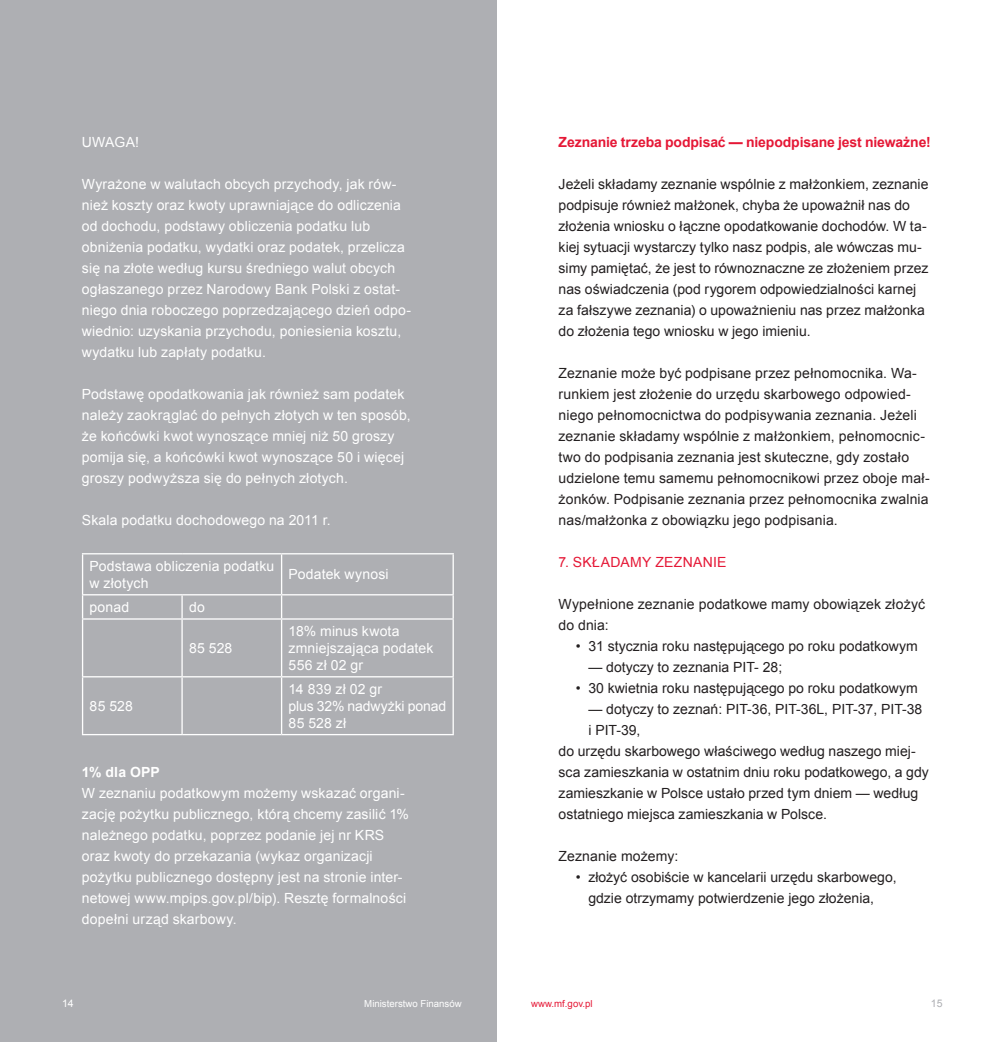
<style>
.page{position:relative;width:993px;height:1042px;background:#fff}
.page>*{position:absolute;margin:0;border:0;box-sizing:border-box;transform-origin:0 0}
.t1{font:14px/21px "Arial";letter-spacing:.005em;color:#231f20}
.t2{font:14px/21px "Arial";letter-spacing:.01em;color:#fff}
.t3{font:700 14px "Arial";letter-spacing:-.01em;color:#e51836}
.t4{font:14px/16.8px "Arial";letter-spacing:-.01em;color:#fff}
.t5{font:14px "Arial";letter-spacing:.025em;color:#e51836}
.t6{font:700 14px "Arial";letter-spacing:.015em;color:#fff}
.t7{font:10.5px "Arial";color:#fff}
.t8{font:10.5px "Arial";color:#aeafb3}
.t9{font:9.62px "Arial";color:#fff}
.t10{font:9.62px "Arial";color:#e51836}
</style>
<div class="page">
<div style="left:0;top:0;width:496px;height:1042px;background:#aeafb3"></div>
<hr style="left:82px;top:553px;width:100px;height:1px;background:#fff">
<hr style="left:82px;top:554px;width:1px;height:40px;background:#fff">
<hr style="left:182px;top:553px;width:99px;height:1px;background:#fff">
<hr style="left:281px;top:553px;width:172px;height:1px;background:#fff">
<hr style="left:281px;top:554px;width:1px;height:40px;background:#fff">
<hr style="left:452px;top:554px;width:1px;height:40px;background:#fff">
<hr style="left:82px;top:594px;width:100px;height:1px;background:#fff">
<svg style="left:82px;top:595px;width:1px;height:23px"></svg>
<hr style="left:182px;top:594px;width:99px;height:1px;background:#fff">
<hr style="left:181px;top:595px;width:2px;height:23px;background:#fff">
<hr style="left:281px;top:594px;width:172px;height:1px;background:#fff">
<svg style="left:281px;top:595px;width:1px;height:23px"></svg>
<svg style="left:452px;top:595px;width:1px;height:23px"></svg>
<hr style="left:82px;top:618px;width:100px;height:1px;background:#fff">
<hr style="left:82px;top:619px;width:1px;height:57px;background:#fff">
<hr style="left:182px;top:618px;width:99px;height:1px;background:#fff">
<hr style="left:181px;top:619px;width:2px;height:57px;background:#fff">
<hr style="left:281px;top:618px;width:172px;height:1px;background:#fff">
<hr style="left:281px;top:619px;width:1px;height:57px;background:#fff">
<hr style="left:452px;top:619px;width:1px;height:57px;background:#fff">
<hr style="left:82px;top:676px;width:100px;height:1px;background:#fff">
<hr style="left:82px;top:677px;width:1px;height:57px;background:#fff">
<hr style="left:182px;top:676px;width:99px;height:1px;background:#fff">
<hr style="left:181px;top:677px;width:2px;height:57px;background:#fff">
<hr style="left:281px;top:676px;width:172px;height:1px;background:#fff">
<hr style="left:281px;top:677px;width:1px;height:57px;background:#fff">
<hr style="left:452px;top:677px;width:1px;height:57px;background:#fff">
<hr style="left:82px;top:734px;width:100px;height:1px;background:#fff">
<hr style="left:182px;top:734px;width:99px;height:1px;background:#fff">
<hr style="left:281px;top:734px;width:172px;height:1px;background:#fff">
<p class="t2" style="left:82px;top:132px;width:59px">UWAGA!</p>
<p class="t2" style="left:82px;top:174px;width:330px">Wyrażone w walutach obcych przychody, jak rów&shy;nież koszty oraz kwoty uprawniające do odliczenia od dochodu, podstawy obliczenia podatku lub obniżenia podatku, wydatki oraz podatek, przelicza się na złote według kursu średniego walut obcych ogłaszanego przez Narodowy Bank Polski z ostat&shy;niego dnia roboczego poprzedzającego dzień odpo&shy;wiednio: uzyskania przychodu, poniesienia kosztu, wydatku lub zapłaty podatku.</p>
<p class="t2" style="left:82px;top:384px;width:330px">Podstawę opodatkowania jak również sam podatek należy zaokrąglać do pełnych złotych w ten sposób, że końcówki kwot wynoszące mniej niż 50 groszy pomija się, a końcówki kwot wynoszące 50 i więcej groszy podwyższa się do pełnych złotych.</p>
<p class="t2" style="left:82px;top:510px;width:250px">Skala podatku dochodowego na 2011 r.</p>
<p class="t2" style="left:90px;top:558px;width:186px;line-height:16.8px">Podstawa obliczenia podatku w złotych</p>
<p class="t2" style="left:288px;top:564px;width:101px">Podatek wynosi</p>
<p class="t2" style="left:90px;top:597px;width:41px">ponad</p>
<p class="t2" style="left:189px;top:597px;width:17px">do</p>
<p class="t2" style="left:189px;top:638px;width:45px">85 528</p>
<p class="t2" style="left:288px;top:623px;width:146px;line-height:16.8px">18% minus kwota zmniejszająca podatek<br>556 zł 02 gr</p>
<p class="t2" style="left:90px;top:695px;width:45px">85 528</p>
<p class="t4" style="left:288px;top:681px;width:159px">14 839 zł 02 gr<br>plus 32% nadwyżki ponad<br>85 528 zł</p>
<p class="t6" style="left:82px;top:763px;width:80px">1% dla OPP</p>
<p class="t2" style="left:82px;top:783px;width:328px">W zeznaniu podatkowym możemy wskazać organi&shy;zację pożytku publicznego, którą chcemy zasilić 1% należnego podatku, poprzez podanie jej nr KRS oraz kwoty do przekazania (wykaz organizacji pożytku publicznego dostępny jest na stronie inter&shy;netowej www.mpips.gov.pl/bip). Resztę formalności dopełni urząd skarbowy.</p>
<p class="t3" style="left:558px;top:133px;width:373px">Zeznanie trzeba podpisać — niepodpisane jest nieważne!</p>
<p class="t1" style="left:558px;top:174px;width:371px">Jeżeli składamy zeznanie wspólnie z małżonkiem, zeznanie podpisuje również małżonek, chyba że upoważnił nas do złożenia wniosku o łączne opodatkowanie dochodów. W ta&shy;kiej sytuacji wystarczy tylko nasz podpis, ale wówczas mu&shy;simy pamiętać, że jest to równoznaczne ze złożeniem przez nas oświadczenia (pod rygorem odpowiedzialności karnej za fałszywe zeznania) o upoważnieniu nas przez małżonka do złożenia tego wniosku w jego imieniu.</p>
<p class="t1" style="left:558px;top:363px;width:372px">Zeznanie może być podpisane przez pełnomocnika. Wa&shy;runkiem jest złożenie do urzędu skarbowego odpowied&shy;niego pełnomocnictwa do podpisywania zeznania. Jeżeli zeznanie składamy wspólnie z małżonkiem, pełnomocnic&shy;two do podpisania zeznania jest skuteczne, gdy zostało udzielone temu samemu pełnomocnikowi przez oboje mał&shy;żonków. Podpisanie zeznania przez pełnomocnika zwalnia nas/małżonka z obowiązku jego podpisania.</p>
<p class="t5" style="left:558px;top:553px;width:134px">7. Składamy zeznani</p>
<p class="t5" style="left:717px;top:553px;width:11px">e</p>
<p class="t1" style="left:558px;top:594px;width:368px">Wypełnione zeznanie podatkowe mamy obowiązek złożyć do dnia:</p>
<p class="t1" style="left:575px;top:636px;width:343px">• 31 stycznia roku następującego po roku podatkowym</p>
<p class="t1" style="left:588px;top:657px;width:195px">— dotyczy to zeznania PIT- 28;</p>
<p class="t1" style="left:575px;top:678px;width:343px">• 30 kwietnia roku następującego po roku podatkowym</p>
<p class="t1" style="left:588px;top:699px;width:335px">— dotyczy to zeznań: PIT-36, PIT-36L, PIT-37, PIT-38</p>
<p class="t1" style="left:588px;top:720px;width:54px">i PIT-39,</p>
<p class="t1" style="left:558px;top:741px;width:359px">do urzędu skarbowego właściwego według naszego miej-</p>
<p class="t1" style="left:558px;top:762px;width:372px">sca zamieszkania w ostatnim dniu roku podatkowego, a gdy</p>
<p class="t1" style="left:558px;top:783px;width:361px">zamieszkanie w Polsce ustało przed tym dniem — według</p>
<p class="t1" style="left:558px;top:804px;width:270px">ostatniego miejsca zamieszkania w Polsce.</p>
<p class="t1" style="left:558px;top:846px;width:121px">Zeznanie możemy:</p>
<p class="t1" style="left:588px;top:867px;width:310px;text-indent:-12px">• złożyć osobiście w kancelarii urzędu skarbowego, gdzie otrzymamy potwierdzenie jego złożenia,</p>
<p class="t7" style="left:62px;top:996px;width:13px">14</p>
<p class="t9" style="left:364px;top:997px;width:99px">Ministerstwo Finansów</p>
<p class="t10" style="left:531px;top:997px;width:63px">www.mf.gov.pl</p>
<p class="t8" style="left:930px;top:996px;width:13px">15</p>
</div>
